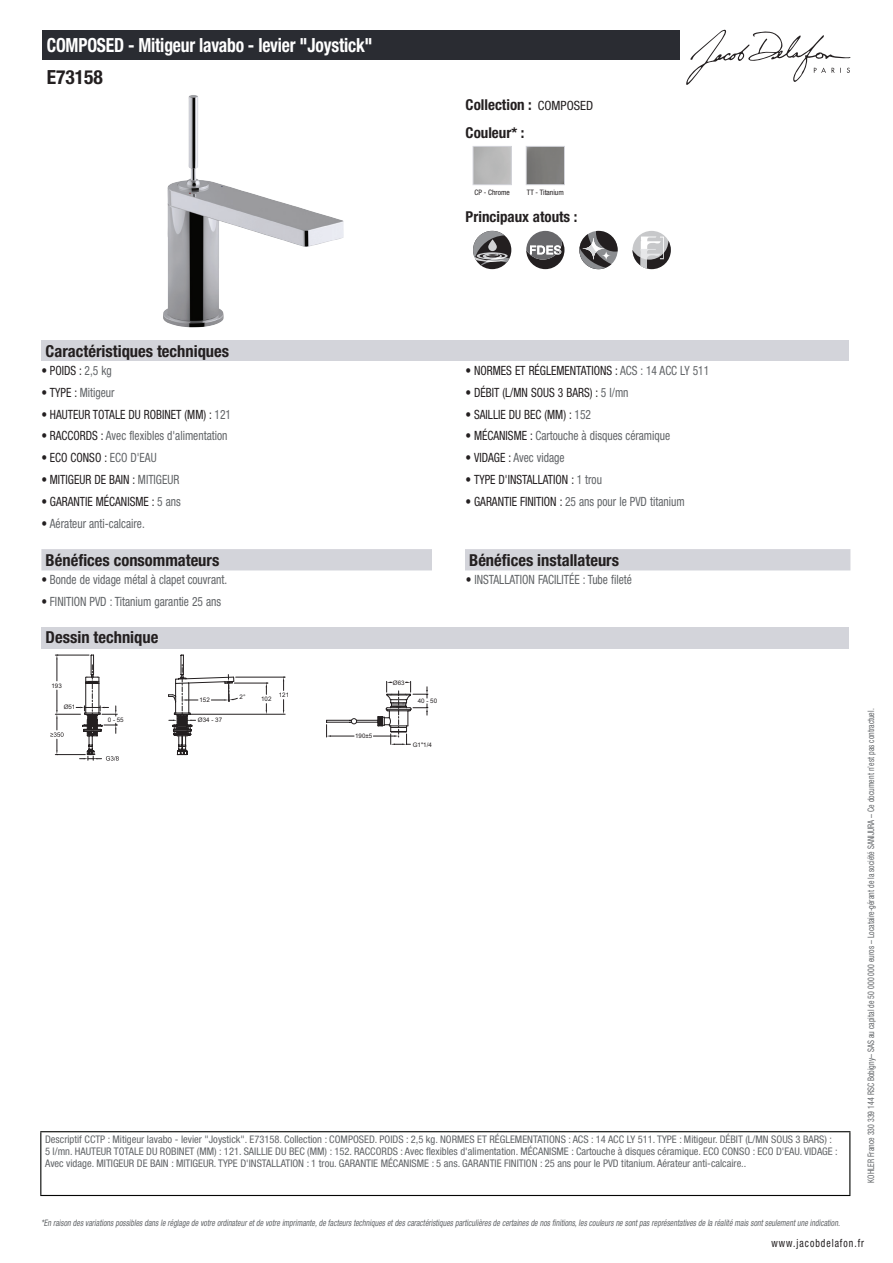
<style>
.page{position:relative;width:893px;height:1263px;background:#fff}
.page>*{position:absolute;margin:0;border:0;box-sizing:border-box;transform-origin:0 0}
.t1{font:700 condensed 19.5px "Helvetica Neue LT Std";letter-spacing:-.01em;color:#fff;scale:.9 1}
.t2{font:700 condensed 19.5px "Helvetica Neue LT Std";color:#231f20}
.t3{font:700 condensed 16.5px "Helvetica Neue LT Std";color:#231f20}
.t4{font:700 condensed 15px/27.8px "Helvetica Neue LT Std";color:#231f20}
.t5{font:condensed 12.75px "Helvetica Neue LT Std";color:#626568;scale:.9 1}
.t6{font:condensed 12.75px "Helvetica Neue LT Std";color:#231f20;scale:.9 1}
.t7{font:condensed 11.25px "Helvetica Neue LT Std";letter-spacing:.1em;color:#231f20;scale:.87 1}
.t8{font:condensed 10.5px/12px "Helvetica Neue LT Std";color:#626568}
.t9{font:italic condensed 9px "Helvetica Neue LT Std";color:#626568;scale:.87 1}
.t10{font:condensed 9px "Helvetica Neue LT Std";color:#626568;scale:.87 1}
.t11{font:condensed 7.5px "Helvetica Neue LT Std";color:#231f20}
.t12{font:6.3px "Arial";color:#231f20}
.s1{font-weight:400;font-size:12.75px}
.s2{color:#626568}
.s3{color:#231f20}
</style>
<div class="page">
<svg style="left:686px;top:30px;width:164px;height:55px"></svg>
<img style="left:163px;top:95px;width:181px;height:233px">
<div style="left:473px;top:146px;width:39px;height:39px;border:1px solid #d3d4da"></div>
<div style="left:526px;top:146px;width:39px;height:39px;border:1px solid #d3d4da"></div>
<div style="left:473px;top:231px;width:38px;height:38px;background:#231f20;border-radius:50%"></div>
<svg style="left:473px;top:231px;width:36px;height:35px"></svg>
<svg style="left:526px;top:231px;width:38px;height:38px"></svg>
<svg style="left:579px;top:231px;width:39px;height:38px"></svg>
<svg style="left:632px;top:231px;width:39px;height:38px"></svg>
<svg style="left:632px;top:237px;width:39px;height:32px"></svg>
<div style="left:41px;top:340px;width:808px;height:21px;background:#d3d4da"></div>
<div style="left:41px;top:549px;width:809px;height:21px;background:#d3d4da"></div>
<div style="left:432px;top:549px;width:33px;height:21px;background:#fff"></div>
<div style="left:41px;top:627px;width:808px;height:21px;background:#d3d4da"></div>
<hr style="left:234px;top:683px;width:34px;height:1px;background:#231f20">
<svg style="left:326px;top:681px;width:102px;height:64px"></svg>
<hr style="left:192px;top:714px;width:93px;height:1px;background:#231f20">
<hr style="left:236px;top:677px;width:49px;height:1px;background:#231f20">
<svg style="left:283px;top:700px;width:1px;height:14px"></svg>
<svg style="left:283px;top:677px;width:2px;height:13px"></svg>
<svg style="left:50px;top:655px;width:188px;height:106px"></svg>
<div style="left:43px;top:30px;width:637px;height:30px;background:#2a2c32"></div>
<hr style="left:40px;top:1131px;width:810px;height:1px;background:#040503">
<hr style="left:40px;top:1132px;width:1px;height:63px;background:#040503">
<hr style="left:849px;top:1132px;width:1px;height:63px;background:#040503">
<hr style="left:40px;top:1195px;width:810px;height:1px;background:#040503">
<h1 class="t1" style="left:47px;top:33px;width:364px">COMPOSED - Mitigeur lavabo - levier "Joystick"</h1>
<h1 class="t2" style="left:47px;top:65px;width:58px">E73158</h1>
<h3 class="t4" style="left:466px;top:90px;width:129px">Collection : <span class="s1">COMPOSED<br></span>Couleur* :</h3>
<p class="t11" style="left:474px;top:188px;width:37px">CP - Chrome</p>
<p class="t11" style="left:527px;top:188px;width:38px">TT - Titanium</p>
<h3 class="t4" style="left:466px;top:203px;width:113px">Principaux atouts :</h3>
<h2 class="t3" style="left:46px;top:341px;width:185px">Caractéristiques techniques</h2>
<p class="t6" style="left:41px;top:363px;width:80px">• POIDS : <span class="s2">2,5 kg</span></p>
<p class="t6" style="left:466px;top:363px;width:272px">• NORMES ET RÉGLEMENTATIONS : <span class="s2">ACS : 14 ACC LY 511</span></p>
<p class="t5" style="left:41px;top:385px;width:83px"><span class="s3">• TYPE :</span> Mitigeur</p>
<p class="t6" style="left:466px;top:385px;width:183px">• DÉBIT (L/MN SOUS 3 BARS) : <span class="s2">5 l/mn</span></p>
<p class="t6" style="left:41px;top:407px;width:212px">• HAUTEUR TOTALE DU ROBINET (MM) : <span class="s2">121</span></p>
<p class="t6" style="left:466px;top:407px;width:141px">• SAILLIE DU BEC (MM) : <span class="s2">152</span></p>
<p class="t5" style="left:41px;top:428px;width:208px"><span class="s3">• RACCORDS :</span> Avec flexibles d'alimentation</p>
<p class="t5" style="left:466px;top:428px;width:229px"><span class="s3">• MÉCANISME :</span> Cartouche à disques céramique</p>
<p class="t6" style="left:41px;top:450px;width:130px">• ECO CONSO : <span class="s2">ECO D'EAU</span></p>
<p class="t5" style="left:466px;top:450px;width:112px"><span class="s3">• VIDAGE :</span> Avec vidage</p>
<p class="t6" style="left:41px;top:472px;width:155px">• MITIGEUR DE BAIN : <span class="s2">MITIGEUR</span></p>
<p class="t6" style="left:466px;top:472px;width:153px">• TYPE D'INSTALLATION : <span class="s2">1 trou</span></p>
<p class="t6" style="left:41px;top:494px;width:156px">• GARANTIE MÉCANISME : <span class="s2">5 ans</span></p>
<p class="t5" style="left:466px;top:494px;width:245px"><span class="s3">• GARANTIE FINITION :</span> 25 ans pour le PVD titanium</p>
<p class="t5" style="left:41px;top:516px;width:116px"><span class="s3">•</span> Aérateur anti-calcaire.</p>
<h2 class="t3" style="left:46px;top:550px;width:175px">Bénéfices consommateurs</h2>
<h2 class="t3" style="left:469px;top:550px;width:151px">Bénéfices installateurs</h2>
<p class="t5" style="left:41px;top:572px;width:208px"><span class="s3">•</span> Bonde de vidage métal à clapet couvrant.</p>
<p class="t5" style="left:466px;top:572px;width:186px"><span class="s3">•</span> INSTALLATION FACILITÉE : Tube fileté</p>
<p class="t5" style="left:41px;top:594px;width:201px"><span class="s3">•</span> FINITION PVD : Titanium garantie 25 ans</p>
<h2 class="t3" style="left:46px;top:628px;width:114px">Dessin technique</h2>
<p class="t12" style="left:51px;top:681px;width:12px">193</p>
<p class="t12" style="left:64px;top:703px;width:13px">Ø51</p>
<p class="t12" style="left:199px;top:696px;width:12px">152</p>
<p class="t12" style="left:108px;top:716px;width:17px">0 - 55</p>
<p class="t12" style="left:198px;top:716px;width:26px">Ø34 - 37</p>
<p class="t12" style="left:240px;top:693px;width:7px">2°</p>
<p class="t12" style="left:261px;top:695px;width:12px">102</p>
<p class="t12" style="left:279px;top:691px;width:12px">121</p>
<p class="t12" style="left:355px;top:732px;width:19px">190±5</p>
<p class="t12" style="left:393px;top:678px;width:13px">Ø63</p>
<p class="t12" style="left:418px;top:697px;width:21px">40 - 50</p>
<p class="t12" style="left:413px;top:740px;width:21px">G1"1/4</p>
<p class="t8" style="left:45px;top:1134px;width:794px">Descriptif CCTP : Mitigeur lavabo - levier "Joystick". E73158. Collection : COMPOSED. POIDS : 2,5 kg. NORMES ET RÉGLEMENTATIONS : ACS : 14 ACC LY 511. TYPE : Mitigeur. DÉBIT (L/MN SOUS 3 BARS) :<br>5 l/mn. HAUTEUR TOTALE DU ROBINET (MM) : 121. SAILLIE DU BEC (MM) : 152. RACCORDS : Avec flexibles d'alimentation. MÉCANISME : Cartouche à disques céramique. ECO CONSO : ECO D'EAU. VIDAGE :<br>Avec vidage. MITIGEUR DE BAIN : MITIGEUR. TYPE D'INSTALLATION : 1 trou. GARANTIE MÉCANISME : 5 ans. GARANTIE FINITION : 25 ans pour le PVD titanium. Aérateur anti-calcaire..</p>
<p class="t10" style="left:866px;top:1183px;width:547px;rotate:-90deg">KOHLER France 330 339 144 RSC Bobigny– SAS au capital de 50 000 000 euros – Locataire-gérant de la société SANIJURA – Ce document n’est pas contractuel.</p>
<p class="t9" style="left:41px;top:1217px;width:922px">*En raison desvariationspossiblesdansle réglage de votre ordinateuretde votre imprimante,de facteurstechniquesetdescaractéristiquesparticulièresde certainesde nosfinitions,lescouleursne sontpasreprésentativesde la réalité maissontseulementune indication.</p>
<p class="t7" style="left:772px;top:1237px;width:108px">www.jacobdelafon.fr</p>
</div>
